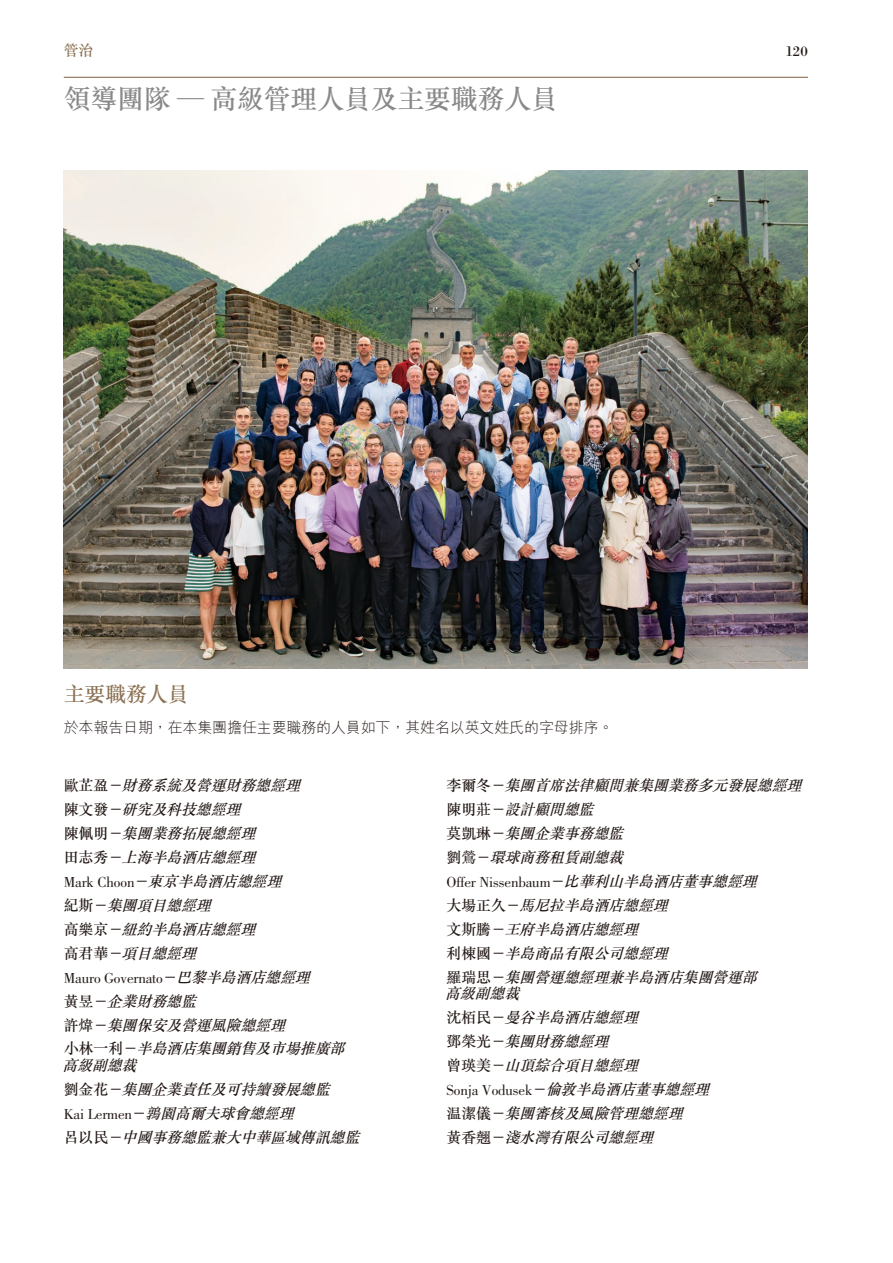
<style>
.page{position:relative;width:893px;height:1263px;background:#fff}
.page>*{position:absolute;margin:0;border:0;box-sizing:border-box;transform-origin:0 0}
.t1{font:500 27px "M Sung HK";letter-spacing:-.01em;color:#898989}
.t2{font:500 21px "M Sung HK";letter-spacing:-.01em;color:#8c7254}
.t3{font:italic 500 15px/24px "M Sung HK";color:#231916}
.t4{font:15px "Bodoni Std";letter-spacing:-.01em;color:#231916}
.t5{font:300 15px "M Hei HK";letter-spacing:-.01em;color:#231916}
.t6{font:15px "Bodoni Std";color:#231916}
.t7{font:500 15px "M Sung HK";color:#8c7254}
.s1{font-style:normal}
.s2{font-family:"M Sung HK";font-weight:500}
.s3{font-family:"M Sung HK";font-weight:500;font-style:italic}
.s4{font-family:"Bodoni Std";font-weight:400;font-style:normal}
.s5{font-family:"M Sung HKS";font-style:normal}
</style>
<div class="page">
<hr style="left:64px;top:77px;width:744px;height:1px;background:#8c7254">
<img style="left:64px;top:170px;width:744px;height:498px">
<p class="t7" style="left:64px;top:40px;width:31px">管治</p>
<p class="t6" style="left:785px;top:42px;width:24px">120</p>
<h1 class="t1" style="left:64px;top:80px;width:496px">領導團隊 — 高級管理人員及主要職務人員</h1>
<h2 class="t2" style="left:64px;top:679px;width:126px">主要職務人員</h2>
<p class="t5" style="left:64px;top:716px;width:551px">於本報告日期，在本集團擔任主要職務的人員如下，其姓名以英文姓氏的字母排序。</p>
<p class="t3" style="left:64px;top:773px;width:243px"><span class="s1">歐芷盈－</span>財務系統及營運財務總經理<span class="s1">陳文發－</span>研究及科技總經理<br><span class="s1">陳佩明－</span>集團業務拓展總經理<br><span class="s1">田志秀－</span>上海半島酒店總經理</p>
<p class="t4" style="left:64px;top:873px;width:225px">Mark Choon<span class="s2">－</span><span class="s3">東京半島酒店總經理</span></p>
<p class="t3" style="left:64px;top:893px;width:199px"><span class="s1">紀斯－</span>集團項目總經理<br><span class="s1">高樂京－</span>紐約半島酒店總經理<span class="s1">高君華－</span>項目總經理</p>
<p class="t4" style="left:64px;top:969px;width:253px">Mauro Governato<span class="s2">－</span><span class="s3">巴黎半島酒店總經理</span></p>
<p class="t3" style="left:64px;top:988px;width:288px"><span class="s1">黃昱－</span>企業財務總監<br><span class="s1">許煒－</span>集團保安及營運風險總經理<br><span class="s1">小林一利－</span>半島酒店集團銷售及市場推廣部</p>
<p class="t3" style="left:62px;top:1053px;width:304px">高級副總裁<br><span class="s1">劉金花－</span>集團企業責任及可持續發展總監<br><span class="s4">K a i L e r m e n</span> <span class="s1">－</span>鶉園高爾夫球會總經理<br><span class="s1">呂以民－</span>中國事務總監兼大中華區域傳訊總監</p>
<p class="t3" style="left:446px;top:773px;width:362px"><span class="s1">李爾冬－</span>集團首席法律顧問兼集團業務多元發展總經理<span class="s1">陳明莊－</span>設計顧問總監<br><span class="s1">莫凱琳－</span>集團企業事務總監<br><span class="s1">劉鶯－</span>環球商務租賃副總裁</p>
<p class="t4" style="left:446px;top:873px;width:317px">Offer Nissenbaum<span class="s2">－</span><span class="s3">比華利山半島酒店董事總經理</span></p>
<p class="t3" style="left:446px;top:893px;width:317px"><span class="s1">大場正久－</span>馬尼拉半島酒店總經理<br><span class="s1">文斯騰－</span>王府半島酒店總經理<br><span class="s1">利棟國－</span>半島商品有限公司總經理<br><span class="s1">羅瑞思－</span>集團營運總經理兼半島酒店集團營運部</p>
<p class="t3" style="left:445px;top:981px;width:200px">高級副總裁<br><span class="s1">沈栢民－</span>曼谷半島酒店總經理<span class="s1">鄧榮光－</span>集團財務總經理<br><span class="s1">曾瑛美－</span>山頂綜合項目總經理</p>
<p class="t4" style="left:446px;top:1081px;width:270px">Sonja Vodusek<span class="s2">－</span><span class="s3">倫敦半島酒店董事總經理</span></p>
<p class="t3" style="left:446px;top:1101px;width:243px"><span class="s5">溫</span><span class="s1">潔儀－</span>集團審核及風險管理總經理<span class="s1">黃香翹－</span>淺水灣有限公司總經理</p>
</div>
